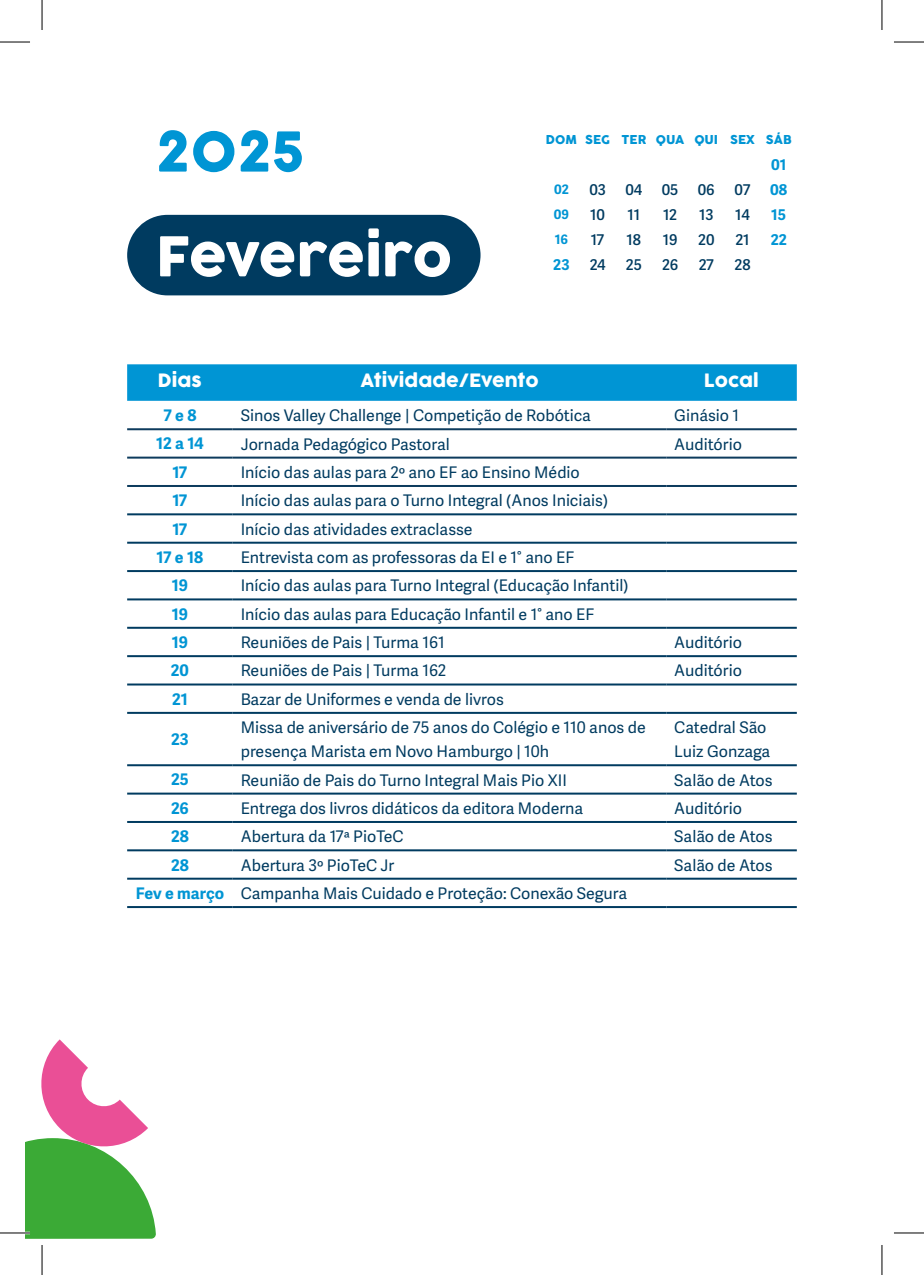
<style>
.page{position:relative;width:924px;height:1275px;background:#fff}
.page>*{position:absolute;margin:0;border:0;box-sizing:border-box;transform-origin:0 0}
.t1{font:54px "Cocogoose";letter-spacing:-.015em;color:#fff}
.t2{font:54px "Cocogoose Pro";color:#0095d4}
.t3{font:18px "Cocogoose";color:#fff}
.t4{font:16px/24px "Adelle Sans";color:#003b60}
.t5{font:700 16px "Adelle Sans";color:#0095d4}
.t6{font:600 14.8px "Adelle Sans";color:#003b60}
.t7{font:700 14.8px "Adelle Sans";color:#0095d4}
.t8{font:700 13px "Adelle Sans";color:#0095d4}
.t9{font:12px "Cocogoose";color:#0095d4}
.s1{font-weight:700;color:#0095d4}
</style>
<div class="page">
<svg style="left:25px;top:1039px;width:131px;height:199px"></svg>
<div style="left:127px;top:364px;width:669px;height:37px;background:#0095d4"></div>
<svg style="left:127px;top:430px;width:669px;height:422px"></svg>
<svg style="left:127px;top:879px;width:669px;height:1px"></svg>
<hr style="left:127px;top:513px;width:105px;height:2px;background:#003b60">
<hr style="left:232px;top:513px;width:434px;height:2px;background:#003b60">
<hr style="left:666px;top:513px;width:130px;height:2px;background:#003b60">
<hr style="left:127px;top:542px;width:105px;height:2px;background:#003b60">
<hr style="left:232px;top:542px;width:434px;height:2px;background:#003b60">
<hr style="left:666px;top:542px;width:130px;height:2px;background:#003b60">
<hr style="left:127px;top:570px;width:105px;height:2px;background:#003b60">
<hr style="left:232px;top:570px;width:434px;height:2px;background:#003b60">
<hr style="left:666px;top:570px;width:130px;height:2px;background:#003b60">
<hr style="left:127px;top:598px;width:105px;height:2px;background:#003b60">
<hr style="left:232px;top:598px;width:434px;height:2px;background:#003b60">
<hr style="left:666px;top:598px;width:130px;height:2px;background:#003b60">
<hr style="left:127px;top:627px;width:105px;height:2px;background:#003b60">
<hr style="left:232px;top:627px;width:434px;height:2px;background:#003b60">
<hr style="left:666px;top:627px;width:130px;height:2px;background:#003b60">
<hr style="left:127px;top:655px;width:105px;height:2px;background:#003b60">
<hr style="left:232px;top:655px;width:434px;height:2px;background:#003b60">
<hr style="left:666px;top:655px;width:130px;height:2px;background:#003b60">
<hr style="left:127px;top:683px;width:105px;height:2px;background:#003b60">
<hr style="left:232px;top:683px;width:434px;height:2px;background:#003b60">
<hr style="left:666px;top:683px;width:130px;height:2px;background:#003b60">
<hr style="left:127px;top:712px;width:105px;height:2px;background:#003b60">
<hr style="left:232px;top:712px;width:434px;height:2px;background:#003b60">
<hr style="left:666px;top:712px;width:130px;height:2px;background:#003b60">
<hr style="left:127px;top:764px;width:105px;height:2px;background:#003b60">
<hr style="left:232px;top:764px;width:434px;height:2px;background:#003b60">
<hr style="left:666px;top:764px;width:130px;height:2px;background:#003b60">
<hr style="left:127px;top:792px;width:105px;height:2px;background:#003b60">
<hr style="left:232px;top:792px;width:434px;height:2px;background:#003b60">
<hr style="left:666px;top:792px;width:130px;height:2px;background:#003b60">
<hr style="left:127px;top:821px;width:105px;height:2px;background:#003b60">
<hr style="left:232px;top:821px;width:434px;height:2px;background:#003b60">
<hr style="left:666px;top:821px;width:130px;height:2px;background:#003b60">
<hr style="left:127px;top:849px;width:105px;height:2px;background:#003b60">
<hr style="left:232px;top:849px;width:434px;height:2px;background:#003b60">
<hr style="left:666px;top:849px;width:130px;height:2px;background:#003b60">
<hr style="left:127px;top:877px;width:105px;height:2px;background:#003b60">
<hr style="left:232px;top:877px;width:434px;height:2px;background:#003b60">
<hr style="left:666px;top:877px;width:130px;height:2px;background:#003b60">
<hr style="left:127px;top:906px;width:105px;height:2px;background:#003b60">
<hr style="left:232px;top:906px;width:434px;height:2px;background:#003b60">
<hr style="left:666px;top:906px;width:130px;height:2px;background:#003b60">
<hr style="left:127px;top:428px;width:105px;height:2px;background:#0d3b5d">
<hr style="left:232px;top:428px;width:434px;height:2px;background:#0d3b5d">
<hr style="left:666px;top:428px;width:130px;height:2px;background:#0d3b5d">
<hr style="left:127px;top:456px;width:105px;height:2px;background:#0d3b5d">
<hr style="left:232px;top:456px;width:434px;height:2px;background:#0d3b5d">
<hr style="left:666px;top:456px;width:130px;height:2px;background:#0d3b5d">
<hr style="left:127px;top:485px;width:105px;height:2px;background:#0d3b5d">
<hr style="left:232px;top:485px;width:434px;height:2px;background:#0d3b5d">
<hr style="left:666px;top:485px;width:130px;height:2px;background:#0d3b5d">
<div style="left:127px;top:215px;width:353px;height:80px;background:#003b60;border-radius:40px"></div>
<hr style="left:0;top:1231px;width:30px;height:3px;background:#fff">
<hr style="left:0;top:42px;width:30px;height:1px;background:#000">
<hr style="left:893px;top:42px;width:30px;height:1px;background:#000">
<hr style="left:0;top:1232px;width:30px;height:1px;background:#000">
<hr style="left:893px;top:1232px;width:30px;height:1px;background:#000">
<hr style="left:42px;top:0;width:1px;height:30px;background:#000">
<hr style="left:42px;top:1245px;width:1px;height:30px;background:#000">
<hr style="left:881px;top:0;width:1px;height:30px;background:#000">
<hr style="left:881px;top:1245px;width:1px;height:30px;background:#000">
<h1 class="t2" style="left:155px;top:115px;width:150px">2025</h1>
<h1 class="t1" style="left:155px;top:219px;width:298px">Fevereiro</h1>
<p class="t9" style="left:545px;top:131px;width:247px">DOM SEG TER QUA QUI SEX SÁB</p>
<p class="t7" style="left:770px;top:155px;width:17px">01</p>
<p class="t8" style="left:554px;top:182px;width:16px">02</p>
<p class="t6" style="left:589px;top:181px;width:18px">03</p>
<p class="t6" style="left:625px;top:181px;width:18px">04</p>
<p class="t6" style="left:661px;top:181px;width:18px">05</p>
<p class="t6" style="left:697px;top:181px;width:18px">06</p>
<p class="t6" style="left:734px;top:181px;width:17px">07</p>
<p class="t7" style="left:769px;top:181px;width:19px">08</p>
<p class="t8" style="left:553px;top:207px;width:17px">09</p>
<p class="t6" style="left:590px;top:206px;width:16px">10</p>
<p class="t6" style="left:627px;top:206px;width:14px">11</p>
<p class="t6" style="left:662px;top:206px;width:16px">12</p>
<p class="t6" style="left:698px;top:206px;width:16px">13</p>
<p class="t6" style="left:734px;top:206px;width:16px">14</p>
<p class="t7" style="left:770px;top:206px;width:16px">15</p>
<p class="t8" style="left:554px;top:232px;width:15px">16</p>
<p class="t6" style="left:590px;top:231px;width:15px">17</p>
<p class="t6" style="left:626px;top:231px;width:16px">18</p>
<p class="t6" style="left:662px;top:231px;width:16px">19</p>
<p class="t6" style="left:697px;top:231px;width:18px">20</p>
<p class="t6" style="left:735px;top:231px;width:16px">21</p>
<p class="t7" style="left:770px;top:231px;width:18px">22</p>
<p class="t7" style="left:553px;top:256px;width:18px">23</p>
<p class="t6" style="left:589px;top:256px;width:17px">24</p>
<p class="t6" style="left:625px;top:256px;width:18px">25</p>
<p class="t6" style="left:661px;top:256px;width:18px">26</p>
<p class="t6" style="left:698px;top:256px;width:17px">27</p>
<p class="t6" style="left:734px;top:256px;width:18px">28</p>
<p class="t3" style="left:158px;top:368px;width:45px">Dias</p>
<p class="t3" style="left:360px;top:368px;width:180px">Atividade/Evento</p>
<p class="t3" style="left:704px;top:368px;width:56px">Local</p>
<p class="t5" style="left:163px;top:406px;width:35px">7 e 8</p>
<p class="t4" style="left:240px;top:403px;width:351px">Sinos Valley Challenge | Competição de Robótica</p>
<p class="t4" style="left:674px;top:403px;width:66px">Ginásio 1</p>
<p class="t5" style="left:156px;top:434px;width:49px">12 a 14</p>
<p class="t4" style="left:240px;top:431px;width:210px">Jornada Pedagógico Pastoral</p>
<p class="t4" style="left:674px;top:431px;width:69px">Auditório</p>
<p class="t5" style="left:172px;top:462px;width:16px">17</p>
<p class="t4" style="left:240px;top:460px;width:340px">Início das aulas para 2º ano EF ao Ensino Médio</p>
<p class="t5" style="left:172px;top:491px;width:16px">17</p>
<p class="t4" style="left:240px;top:488px;width:369px">Início das aulas para o Turno Integral (Anos Iniciais)</p>
<p class="t5" style="left:172px;top:519px;width:16px">17</p>
<p class="t4" style="left:240px;top:516px;width:233px">Início das atividades extraclasse</p>
<p class="t5" style="left:156px;top:547px;width:48px">17 e 18</p>
<p class="t4" style="left:240px;top:545px;width:335px">Entrevista com as professoras da EI e 1° ano EF</p>
<p class="t5" style="left:172px;top:576px;width:18px">19</p>
<p class="t4" style="left:240px;top:573px;width:389px">Início das aulas para Turno Integral (Educação Infantil)</p>
<p class="t5" style="left:172px;top:604px;width:18px">19</p>
<p class="t4" style="left:240px;top:601px;width:355px">Início das aulas para Educação Infantil e 1° ano EF</p>
<p class="t5" style="left:172px;top:632px;width:18px">19</p>
<p class="t4" style="left:240px;top:630px;width:205px">Reuniões de Pais | Turma 161</p>
<p class="t4" style="left:674px;top:630px;width:69px">Auditório</p>
<p class="t5" style="left:171px;top:661px;width:20px">20</p>
<p class="t4" style="left:240px;top:658px;width:207px">Reuniões de Pais | Turma 162</p>
<p class="t4" style="left:674px;top:658px;width:69px">Auditório</p>
<p class="t5" style="left:172px;top:689px;width:17px">21</p>
<p class="t4" style="left:240px;top:686px;width:264px">Bazar de Uniformes e venda de livros</p>
<p class="t5" style="left:171px;top:729px;width:19px">23</p>
<p class="t4" style="left:240px;top:715px;width:406px">Missa de aniversário de 75 anos do Colégio e 110 anos de presença Marista em Novo Hamburgo | 10h</p>
<p class="t4" style="left:674px;top:715px;width:97px">Catedral São<br>Luiz Gonzaga</p>
<p class="t5" style="left:171px;top:770px;width:19px">25</p>
<p class="t4" style="left:240px;top:767px;width:327px">Reunião de Pais do Turno Integral Mais Pio XII</p>
<p class="t4" style="left:674px;top:767px;width:100px">Salão de Atos</p>
<p class="t5" style="left:171px;top:798px;width:19px">26</p>
<p class="t4" style="left:240px;top:795px;width:344px">Entrega dos livros didáticos da editora Moderna</p>
<p class="t4" style="left:674px;top:795px;width:69px">Auditório</p>
<p class="t5" style="left:171px;top:827px;width:19px">28</p>
<p class="t4" style="left:240px;top:824px;width:164px">Abertura da 17ª PioTeC</p>
<p class="t4" style="left:674px;top:824px;width:100px">Salão de Atos</p>
<p class="t5" style="left:171px;top:855px;width:19px">28</p>
<p class="t4" style="left:240px;top:852px;width:155px">Abertura 3º PioTeC Jr</p>
<p class="t4" style="left:674px;top:852px;width:100px">Salão de Atos</p>
<p class="t4" style="left:136px;top:881px;width:492px"><span class="s1">Fev e março</span> Campanha Mais Cuidado e Proteção: Conexão Segura</p>
</div>
